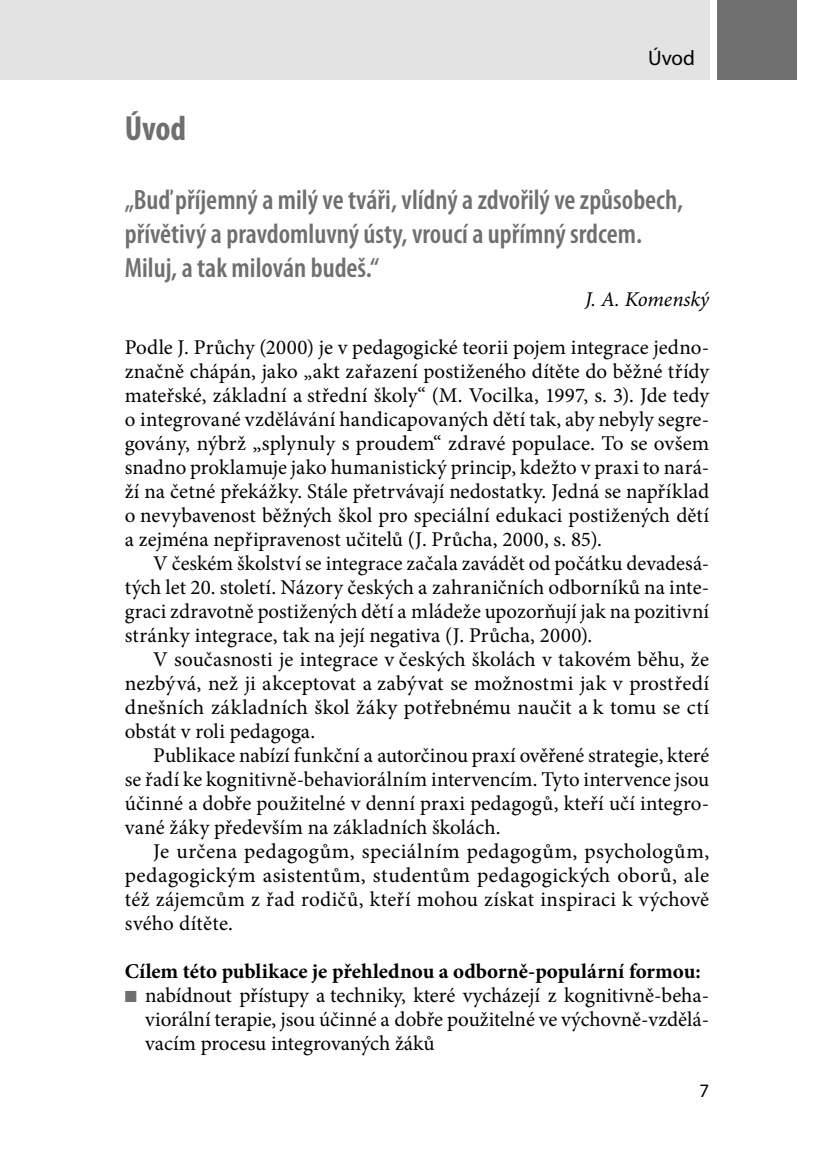
<style>
.page{position:relative;width:817px;height:1174px;background:#fff}
.page>*{position:absolute;margin:0;border:0;box-sizing:border-box;transform-origin:0 0}
._1_nadpis_kapitola{font:700 condensed 35px "Myriad Pro";color:#706f6f}
.uvod{font:600 condensed 28px/33.6px "Myriad Pro";color:#706f6f}
.text{font:21px/24px "Minion Pro";letter-spacing:.005em;color:#000;text-align:justify}
.text_1__odstavec{font:21px/24px "Minion Pro";color:#000;text-align:justify}
.text_1__odstavec-2{font:700 21px "Minion Pro";color:#000}
.podpis_doprava{font:italic 21px "Minion Pro";letter-spacing:-.01em;color:#000}
.t1{font:21px "Myriad Pro";color:#000}
._14__Stranova_cislic{font:19px "Myriad Pro";color:#000}
.s1{font-family:"Free Serif";font-size:16px;color:#706f6f}
</style>
<div class="page">
<div style="left:0;top:0;width:709px;height:79px;background:#e3e3e3"></div>
<div style="left:717px;top:0;width:80px;height:79px;background:#706f6f"></div>
<p class="_1_nadpis_kapitola" style="left:125px;top:106px;width:63px">Úvod</p>
<p class="t1" style="left:648px;top:45px;width:48px">Úvod</p>
<p class="uvod" style="left:125px;top:183px;width:560px">„Buď příjemný a milý ve tváři, vlídný a zdvořilý ve způsobech, přívětivý a pravdomluvný ústy, vroucí a upřímný srdcem.<br>Miluj, a tak milován budeš.“</p>
<p class="podpis_doprava" style="left:585px;top:284px;width:125px">J. A. Komenský</p>
<p class="text_1__odstavec" style="left:125px;top:335px;width:586px">Podle J. Průchy (2000) je v pedagogické teorii pojem integrace jedno&shy;značně chápán, jako „akt zařazení postiženého dítěte do běžné třídy mateřské, základní a střední školy“ (M. Vocilka, 1997, s. 3). Jde tedy o integrované vzdělávání handicapovaných dětí tak, aby nebyly segre&shy;govány, nýbrž „splynuly s proudem“ zdravé populace. To se ovšem snadno proklamuje jako humanistický princip, kdežto v praxi to nará&shy;ží na četné překážky. Stále přetrvávají nedostatky. Jedná se například o nevybavenost běžných škol pro speciální edukaci postižených dětí a zejména nepřipravenost učitelů (J. Průcha, 2000, s. 85).</p>
<p class="text" style="left:125px;top:551px;width:585px;text-indent:28px">V českém školství se integrace začala zavádět od počátku devadesá&shy;tých let 20. století. Názory českých a zahraničních odborníků na inte&shy;graci zdravotně postižených dětí a mládeže upozorňují jak na pozitivní stránky integrace, tak na její negativa (J. Průcha, 2000).</p>
<p class="text" style="left:125px;top:647px;width:585px;text-indent:28px">V současnosti je integrace v českých školách v takovém běhu, že nezbývá, než ji akceptovat a zabývat se možnostmi jak v prostředí dnešních základních škol žáky potřebnému naučit a k tomu se ctí obstát v roli pedagoga.</p>
<p class="text" style="left:125px;top:743px;width:585px;text-indent:28px">Publikace nabízí funkční a autorčinou praxí ověřené strategie, které se řadí ke kognitivně-behaviorálním intervencím. Tyto intervence jsou účinné a dobře použitelné v denní praxi pedagogů, kteří učí integro&shy;vané žáky především na základních školách.</p>
<p class="text" style="left:125px;top:839px;width:585px;text-indent:28px">Je určena pedagogům, speciálním pedagogům, psychologům, pedagogickým asistentům, studentům pedagogických oborů, ale též zájemcům z řad rodičů, kteří mohou získat inspiraci k výchově svého dítěte.</p>
<p class="text_1__odstavec-2" style="left:125px;top:956px;width:577px">Cílem této publikace je přehlednou a odborně-populární formou:</p>
<p class="text_1__odstavec" style="left:145px;top:983px;width:565px;text-indent:-20px"><span class="s1">■</span> nabídnout přístupy a techniky, které vycházejí z kognitivně-beha&shy;viorální terapie, jsou účinné a dobře použitelné ve výchovně-vzdělá&shy;vacím procesu integrovaných žáků</p>
<p class="_14__Stranova_cislic" style="left:699px;top:1078px;width:11px">7</p>
</div>
